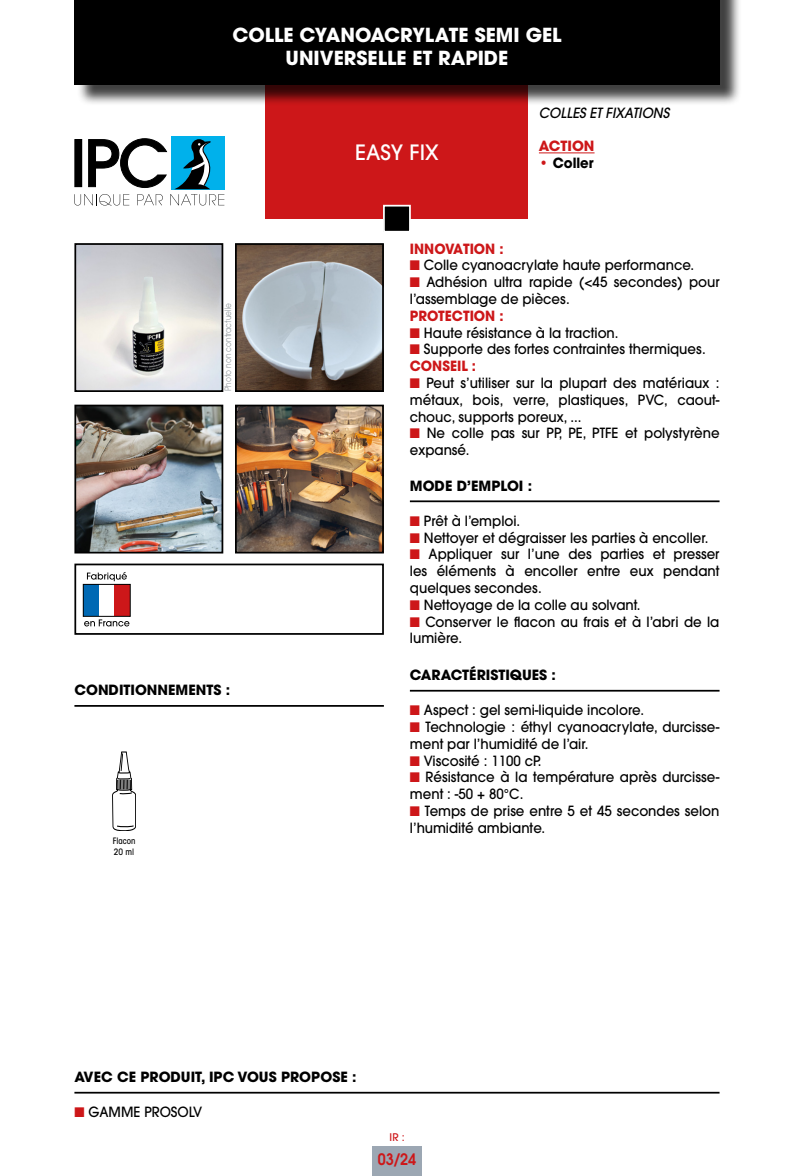
<style>
.page{position:relative;width:794px;height:1176px;background:#fff}
.page>*{position:absolute;margin:0;border:0;box-sizing:border-box;transform-origin:0 0}
.t1{font:500 21px "ITC Avant Garde Std";color:#fff}
.t2{font:700 19.25px "ITC Avant Garde Std";color:#fff}
.t3{font:600 15.75px "ITC Avant Garde Std";color:#cd1719;scale:.9 1}
.t4{font:500 14px/16.8px "ITC Avant Garde Std";color:#000;scale:.95 1}
.t5{font:700 14px "ITC Avant Garde Std";color:#000}
.t6{font:700 14px "ITC Avant Garde Std";color:#cd1719;scale:.95 1}
.t7{font:italic 500 14px "ITC Avant Garde Std";color:#000;scale:.95 1}
.t8{font:700 14px "ITC Avant Garde Std";color:#000;scale:.95 1}
.t9{font:700 14px "ITC Avant Garde Std";color:#cd1719}
.t10{font:500 10.5px "ITC Avant Garde Std";color:#cd1719}
.t11{font:8.75px "ITC Avant Garde Std";color:#91989c;scale:.85 1}
.t12{font:500 condensed 8.75px "ITC Avant Garde Std";color:#000}
.s1{color:#cd1719}
</style>
<div class="page">
<div style="left:74px;top:563px;width:310px;height:72px;border:2px solid #000"></div>
<div style="left:266px;top:79px;width:262px;height:140px;background:#cd1719"></div>
<div style="left:77px;top:0;width:664px;height:106px;background:#000;opacity:.75"></div>
<div style="left:74px;top:0;width:645px;height:84px;background:#000"></div>
<div style="left:372px;top:1146px;width:50px;height:30px;background:#9ca7b3"></div>
<div style="left:171px;top:136px;width:53px;height:53px;background:#00b1eb"></div>
<svg style="left:74px;top:138px;width:150px;height:67px"></svg>
<div style="left:384px;top:206px;width:26px;height:26px;background:#000"></div>
<div style="left:383px;top:205px;width:28px;height:28px;border:2px solid #fff"></div>
<hr style="left:74px;top:705px;width:310px;height:2px;background:#000">
<hr style="left:410px;top:500px;width:309px;height:2px;background:#000">
<hr style="left:410px;top:690px;width:309px;height:1px;background:#000">
<img style="left:77px;top:246px;width:143px;height:143px">
<div style="left:74px;top:243px;width:149px;height:149px;border:2px solid #000"></div>
<img style="left:77px;top:408px;width:143px;height:142px">
<div style="left:74px;top:405px;width:149px;height:148px;border:2px solid #000"></div>
<img style="left:238px;top:246px;width:143px;height:143px">
<div style="left:235px;top:243px;width:149px;height:149px;border:2px solid #000"></div>
<img style="left:238px;top:408px;width:143px;height:142px">
<div style="left:235px;top:405px;width:149px;height:148px;border:2px solid #000"></div>
<hr style="left:74px;top:1092px;width:645px;height:1px;background:#000">
<hr style="left:539px;top:152px;width:55px;height:1px;background:#cd1719">
<div style="left:83px;top:584px;width:16px;height:32px;background:#0069b4"></div>
<div style="left:115px;top:584px;width:15px;height:32px;background:#cd1719"></div>
<div style="left:83px;top:584px;width:48px;height:33px;border:1px solid #000"></div>
<svg style="left:87px;top:572px;width:40px;height:9px"></svg>
<svg style="left:84px;top:619px;width:45px;height:7px"></svg>
<svg style="left:112px;top:752px;width:24px;height:79px"></svg>
<p class="t2" style="left:232px;top:22px;width:331px">COLLE CYANOACRYLATE SEMI GEL</p>
<p class="t2" style="left:285px;top:45px;width:224px">UNIVERSELLE ET RAPIDE</p>
<p class="t11" style="left:223px;top:391px;width:105px;rotate:-90deg">Photo non contractuelle</p>
<p class="t5" style="left:74px;top:681px;width:157px">CONDITIONNEMENTS :</p>
<p class="t12" style="left:113px;top:836px;width:24px">Flacon</p>
<p class="t12" style="left:114px;top:846px;width:22px">20 ml</p>
<p class="t1" style="left:355px;top:139px;width:85px">EASY FIX</p>
<p class="t7" style="left:539px;top:104px;width:139px">COLLES ET FIXATIONS</p>
<p class="t9" style="left:539px;top:137px;width:57px">ACTION</p>
<p class="t8" style="left:539px;top:154px;width:59px"><span class="s1">•</span> Coller</p>
<p class="t6" style="left:410px;top:239px;width:100px">INNOVATION :</p>
<p class="t4" style="left:410px;top:257px;width:301px"><span class="s1">■</span> Colle cyanoacrylate haute performance.</p>
<p class="t4" style="left:410px;top:273px;width:327px"><span class="s1">■</span> Adhésion ultra rapide (&lt;45 secondes) pour l’assemblage de pièces.</p>
<p class="t6" style="left:410px;top:306px;width:100px">PROTECTION :</p>
<p class="t4" style="left:410px;top:324px;width:221px"><span class="s1">■</span> Haute résistance à la traction.</p>
<p class="t4" style="left:410px;top:341px;width:313px"><span class="s1">■</span> Supporte des fortes contraintes thermiques.</p>
<p class="t6" style="left:410px;top:357px;width:71px">CONSEIL :</p>
<p class="t4" style="left:410px;top:374px;width:327px;text-align:justify"><span class="s1">■</span> Peut s’utiliser sur la plupart des matériaux : métaux, bois, verre, plastiques, PVC, caout&shy;chouc, supports poreux, ...</p>
<p class="t4" style="left:410px;top:425px;width:327px"><span class="s1">■</span> Ne colle pas sur PP, PE, PTFE et polystyrène expansé.</p>
<p class="t5" style="left:410px;top:476px;width:124px">MODE D’EMPLOI :</p>
<p class="t4" style="left:410px;top:512px;width:118px"><span class="s1">■</span> Prêt à l’emploi.</p>
<p class="t4" style="left:410px;top:529px;width:316px"><span class="s1">■</span> Nettoyer et dégraisser les parties à encoller.</p>
<p class="t4" style="left:410px;top:546px;width:327px;text-align:justify"><span class="s1">■</span> Appliquer sur l’une des parties et presser les éléments à encoller entre eux pendant quelques secondes.</p>
<p class="t4" style="left:410px;top:596px;width:244px"><span class="s1">■</span> Nettoyage de la colle au solvant.</p>
<p class="t4" style="left:410px;top:613px;width:327px"><span class="s1">■</span> Conserver le flacon au frais et à l’abri de la lumière.</p>
<p class="t5" style="left:410px;top:665px;width:148px">CARACTÉRISTIQUES :</p>
<p class="t4" style="left:410px;top:701px;width:248px"><span class="s1">■</span> Aspect : gel semi-liquide incolore.</p>
<p class="t4" style="left:410px;top:718px;width:327px"><span class="s1">■</span> Technologie : éthyl cyanoacrylate, durcisse&shy;ment par l’humidité de l’air.</p>
<p class="t4" style="left:410px;top:752px;width:140px"><span class="s1">■</span> Viscosité : 1100 cP.</p>
<p class="t4" style="left:410px;top:769px;width:327px"><span class="s1">■</span> Résistance à la température après durcisse&shy;ment : -50 + 80°C.</p>
<p class="t4" style="left:410px;top:802px;width:327px"><span class="s1">■</span> Temps de prise entre 5 et 45 secondes selon l’humidité ambiante.</p>
<p class="t5" style="left:74px;top:1067px;width:283px">AVEC CE PRODUIT, IPC VOUS PROPOSE :</p>
<p class="t4" style="left:74px;top:1103px;width:136px"><span class="s1">■</span> GAMME PROSOLV</p>
<p class="t10" style="left:390px;top:1130px;width:16px">IR :</p>
<p class="t3" style="left:378px;top:1149px;width:44px">03/24</p>
</div>
